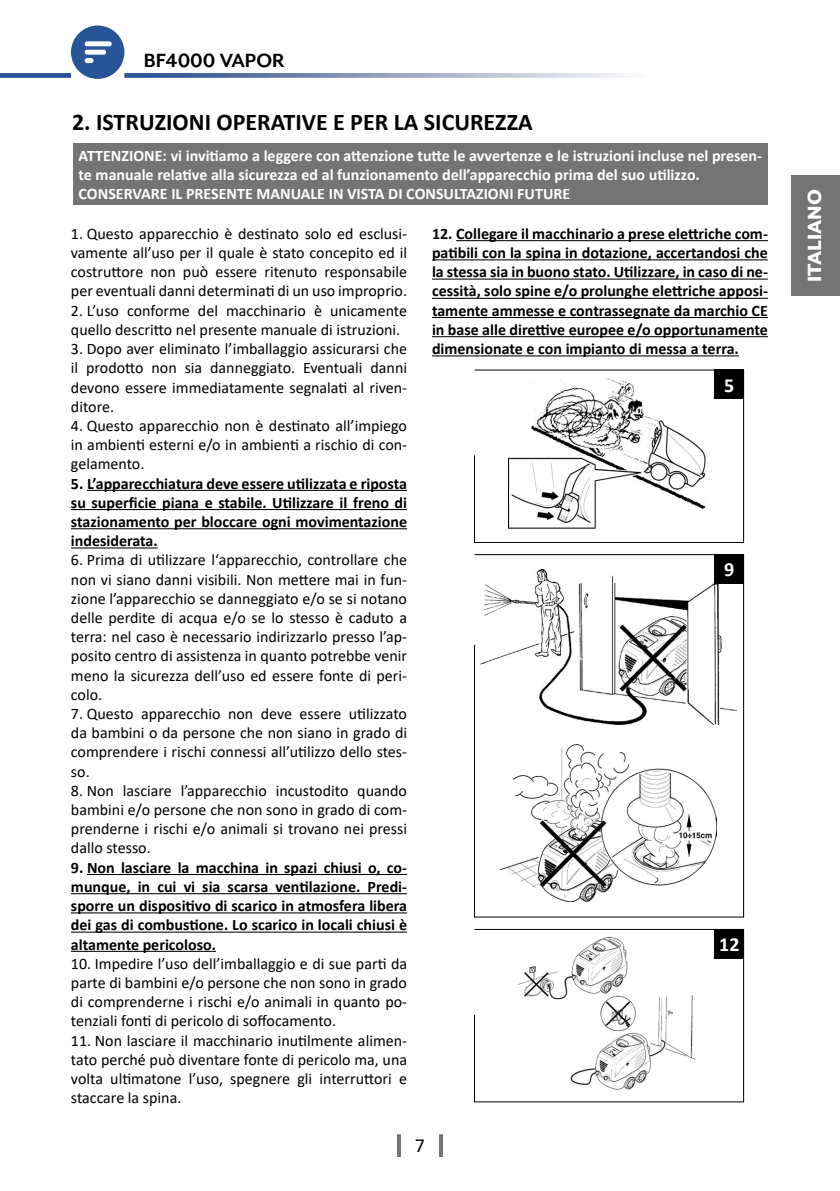
<style>
.page{position:relative;width:840px;height:1191px;background:#fff}
.page>*{position:absolute;margin:0;border:0;box-sizing:border-box;transform-origin:0 0}
.t1{font:700 24px "Calibri";color:#000}
.t2{font:700 22px "Mr Eaves XL Mod OT";color:#000}
.t3{font:800 22px "Mr Eaves XL Mod OT";color:#fff}
.t4{font:700 20px "Calibri";color:#fff}
.t5{font:20px "Calibri";color:#000}
.t6{font:16px/19.2px "Calibri";color:#000;text-align:justify}
.t7{font:700 16px/19.2px "Calibri";color:#000;text-align:justify}
.t8{font:700 16px/19.2px "Calibri";color:#fff}
</style>
<div class="page">
<svg style="left:71px;top:26px;width:53px;height:53px"></svg>
<svg style="left:124px;top:73px;width:504px;height:5px;background:#92a2c1"></svg>
<div style="left:0;top:73px;width:71px;height:5px;background:#285597"></div>
<hr style="left:397px;top:1134px;width:4px;height:23px;background:#757474">
<hr style="left:439px;top:1134px;width:4px;height:23px;background:#757474">
<svg style="left:474px;top:554px;width:270px;height:364px"></svg>
<svg style="left:474px;top:928px;width:270px;height:174px"></svg>
<svg style="left:474px;top:369px;width:270px;height:174px"></svg>
<img style="left:500px;top:745px;width:216px;height:156px">
<img style="left:480px;top:569px;width:256px;height:155px">
<img style="left:518px;top:937px;width:180px;height:157px">
<img style="left:508px;top:378px;width:201px;height:157px">
<div style="left:714px;top:554px;width:29px;height:29px;background:#000"></div>
<div style="left:714px;top:929px;width:29px;height:29px;background:#000"></div>
<div style="left:714px;top:369px;width:29px;height:30px;background:#000"></div>
<div style="left:791px;top:175px;width:48px;height:121px;background:#757474"></div>
<hr style="left:87px;top:490px;width:320px;height:1px;background:#000">
<hr style="left:71px;top:509px;width:336px;height:1px;background:#000">
<hr style="left:71px;top:528px;width:336px;height:1px;background:#000">
<hr style="left:71px;top:547px;width:87px;height:1px;background:#000">
<hr style="left:87px;top:874px;width:320px;height:1px;background:#000">
<hr style="left:71px;top:893px;width:336px;height:1px;background:#000">
<hr style="left:71px;top:912px;width:336px;height:1px;background:#000">
<hr style="left:71px;top:931px;width:336px;height:1px;background:#000">
<hr style="left:71px;top:950px;width:145px;height:2px;background:#000">
<div style="left:73px;top:143px;width:694px;height:62px;background:#757474"></div>
<hr style="left:456px;top:240px;width:311px;height:1px;background:#000">
<hr style="left:432px;top:259px;width:335px;height:1px;background:#000">
<hr style="left:432px;top:278px;width:335px;height:2px;background:#000">
<hr style="left:432px;top:298px;width:335px;height:1px;background:#000">
<hr style="left:432px;top:317px;width:335px;height:1px;background:#000">
<hr style="left:432px;top:336px;width:335px;height:1px;background:#000">
<hr style="left:432px;top:355px;width:306px;height:1px;background:#000">
<h2 class="t2" style="left:144px;top:49px;width:142px">BF4000 VAPOR</h2>
<h1 class="t1" style="left:72px;top:105px;width:462px">2. ISTRUZIONI OPERATIVE E PER LA SICUREZZA</h1>
<p class="t8" style="left:79px;top:146px;width:684px">ATTENZIONE: vi invitiamo a leggere con attenzione tutte le avvertenze e le istruzioni incluse nel presen&shy;te manuale relative alla sicurezza ed al funzionamento dell’apparecchio prima del suo utilizzo.<br>CONSERVARE IL PRESENTE MANUALE IN VISTA DI CONSULTAZIONI FUTURE</p>
<p class="t7" style="left:432px;top:224px;width:337px">12. Collegare il macchinario a prese elettriche com&shy;patibili con la spina in dotazione, accertandosi che la stessa sia in buono stato. Utilizzare, in caso di ne&shy;cessità, solo spine e/o prolunghe elettriche apposi&shy;tamente ammesse e contrassegnate da marchio CE in base alle direttive europee e/o opportunamente dimensionate e con impianto di messa a terra.</p>
<p class="t6" style="left:71px;top:223px;width:337px">1. Questo apparecchio è destinato solo ed esclusi&shy;vamente all’uso per il quale è stato concepito ed il costruttore non può essere ritenuto responsabile per eventuali danni determinati di un uso improprio.</p>
<p class="t6" style="left:71px;top:300px;width:337px">2. L’uso conforme del macchinario è unicamente quello descritto nel presente manuale di istruzioni.</p>
<p class="t6" style="left:71px;top:339px;width:337px">3. Dopo aver eliminato l’imballaggio assicurarsi che il prodotto non sia danneggiato. Eventuali danni devono essere immediatamente segnalati al riven&shy;ditore.</p>
<p class="t6" style="left:71px;top:415px;width:337px">4. Questo apparecchio non è destinato all’impiego in ambienti esterni e/o in ambienti a rischio di con&shy;gelamento.</p>
<p class="t7" style="left:71px;top:473px;width:337px">5. L’apparecchiatura deve essere utilizzata e riposta su superficie piana e stabile. Utilizzare il freno di stazionamento per bloccare ogni movimentazione indesiderata.</p>
<p class="t6" style="left:71px;top:550px;width:337px">6. Prima di utilizzare l‘apparecchio, controllare che non vi siano danni visibili. Non mettere mai in fun&shy;zione l’apparecchio se danneggiato e/o se si notano delle perdite di acqua e/o se lo stesso è caduto a terra: nel caso è necessario indirizzarlo presso l’ap&shy;posito centro di assistenza in quanto potrebbe venir meno la sicurezza dell’uso ed essere fonte di peri&shy;colo.</p>
<p class="t6" style="left:71px;top:703px;width:337px">7. Questo apparecchio non deve essere utilizzato da bambini o da persone che non siano in grado di comprendere i rischi connessi all’utilizzo dello stes&shy;so.</p>
<p class="t6" style="left:71px;top:780px;width:337px">8. Non lasciare l’apparecchio incustodito quando bambini e/o persone che non sono in grado di com&shy;prenderne i rischi e/o animali si trovano nei pressi dallo stesso.</p>
<p class="t7" style="left:71px;top:857px;width:337px">9. Non lasciare la macchina in spazi chiusi o, co&shy;munque, in cui vi sia scarsa ventilazione. Predi&shy;sporre un dispositivo di scarico in atmosfera libera dei gas di combustione. Lo scarico in locali chiusi è altamente pericoloso.</p>
<p class="t6" style="left:71px;top:953px;width:337px">10. Impedire l’uso dell’imballaggio e di sue parti da parte di bambini e/o persone che non sono in grado di comprenderne i rischi e/o animali in quanto po&shy;tenziali fonti di pericolo di soffocamento.</p>
<p class="t6" style="left:71px;top:1030px;width:337px">11. Non lasciare il macchinario inutilmente alimen&shy;tato perché può diventare fonte di pericolo ma, una volta ultimatone l’uso, spegnere gli interruttori e staccare la spina.</p>
<p class="t4" style="left:723px;top:371px;width:12px">5</p>
<p class="t4" style="left:723px;top:555px;width:12px">9</p>
<p class="t4" style="left:718px;top:930px;width:22px">12</p>
<p class="t5" style="left:414px;top:1131px;width:12px">7</p>
<h2 class="t3" style="left:803px;top:282px;width:94px;rotate:-90deg">ITALIANO</h2>
</div>
